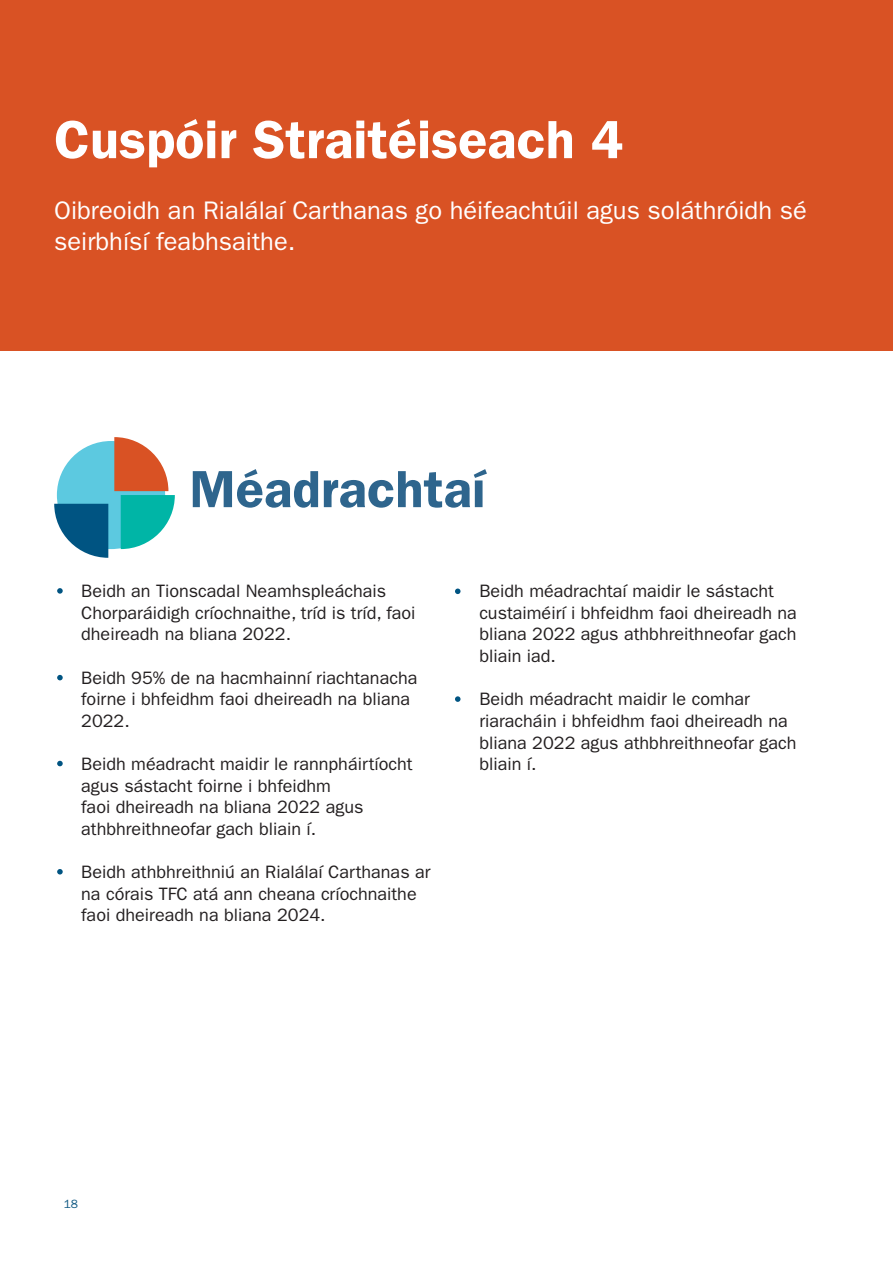
<style>
.page{position:relative;width:893px;height:1263px;background:#fff}
.page>*{position:absolute;margin:0;border:0;box-sizing:border-box;transform-origin:0 0}
.t1{font:600 54px "Franklin Gothic";color:#fff}
.t2{font:600 52.5px "Franklin Gothic";color:#2e658d}
.t3{font:25.5px/30.6px "Franklin Gothic";color:#fff}
.t4{font:18px/21.6px "Franklin Gothic";color:#231f20}
.t5{font:12px "Franklin Gothic";color:#135b84}
</style>
<div class="page">
<div style="left:0;top:0;width:893px;height:350px;background:#d95224"></div>
<svg style="left:57px;top:588px;width:6px;height:6px"></svg>
<svg style="left:57px;top:761px;width:6px;height:5px"></svg>
<svg style="left:57px;top:675px;width:6px;height:5px"></svg>
<svg style="left:57px;top:869px;width:6px;height:5px"></svg>
<svg style="left:455px;top:588px;width:5px;height:6px"></svg>
<svg style="left:455px;top:696px;width:5px;height:6px"></svg>
<div style="left:57px;top:441px;width:108px;height:108px;background:#5cc9e0;border-radius:50%"></div>
<svg style="left:114px;top:437px;width:61px;height:112px"></svg>
<svg style="left:54px;top:504px;width:54px;height:54px"></svg>
<h1 class="t1" style="left:54px;top:108px;width:571px">Cuspóir Straitéiseach 4</h1>
<h3 class="t3" style="left:54px;top:195px;width:754px">Oibreoidh an Rialálaí Carthanas go héifeachtúil agus soláthróidh sé seirbhísí feabhsaithe.</h3>
<h2 class="t2" style="left:189px;top:458px;width:298px">Méadrachtaí</h2>
<p class="t4" style="left:81px;top:580px;width:336px;text-indent:-27px">• Beidh an Tionscadal Neamhspleáchais<br>Chorparáidigh críochnaithe, tríd is tríd, faoi dheireadh na bliana 2022.</p>
<p class="t4" style="left:81px;top:667px;width:338px;text-indent:-27px">• Beidh 95% de na hacmhainní riachtanacha foirne i bhfeidhm faoi dheireadh na bliana<br>2022.</p>
<p class="t4" style="left:81px;top:753px;width:333px;text-indent:-27px">• Beidh méadracht maidir le rannpháirtíocht agus sástacht foirne i bhfeidhm<br>faoi dheireadh na bliana 2022 agus athbhreithneofar gach bliain í.</p>
<p class="t4" style="left:81px;top:861px;width:351px;text-indent:-27px">• Beidh athbhreithniú an Rialálaí Carthanas ar na córais TFC atá ann cheana críochnaithe faoi dheireadh na bliana 2024.</p>
<p class="t4" style="left:479px;top:580px;width:319px;text-indent:-27px">• Beidh méadrachtaí maidir le sástacht custaiméirí i bhfeidhm faoi dheireadh na bliana 2022 agus athbhreithneofar gach bliain iad.</p>
<p class="t4" style="left:479px;top:688px;width:319px;text-indent:-27px">• Beidh méadracht maidir le comhar riaracháin i bhfeidhm faoi dheireadh na bliana 2022 agus athbhreithneofar gach bliain í.</p>
<p class="t5" style="left:64px;top:1197px;width:16px">18</p>
</div>
